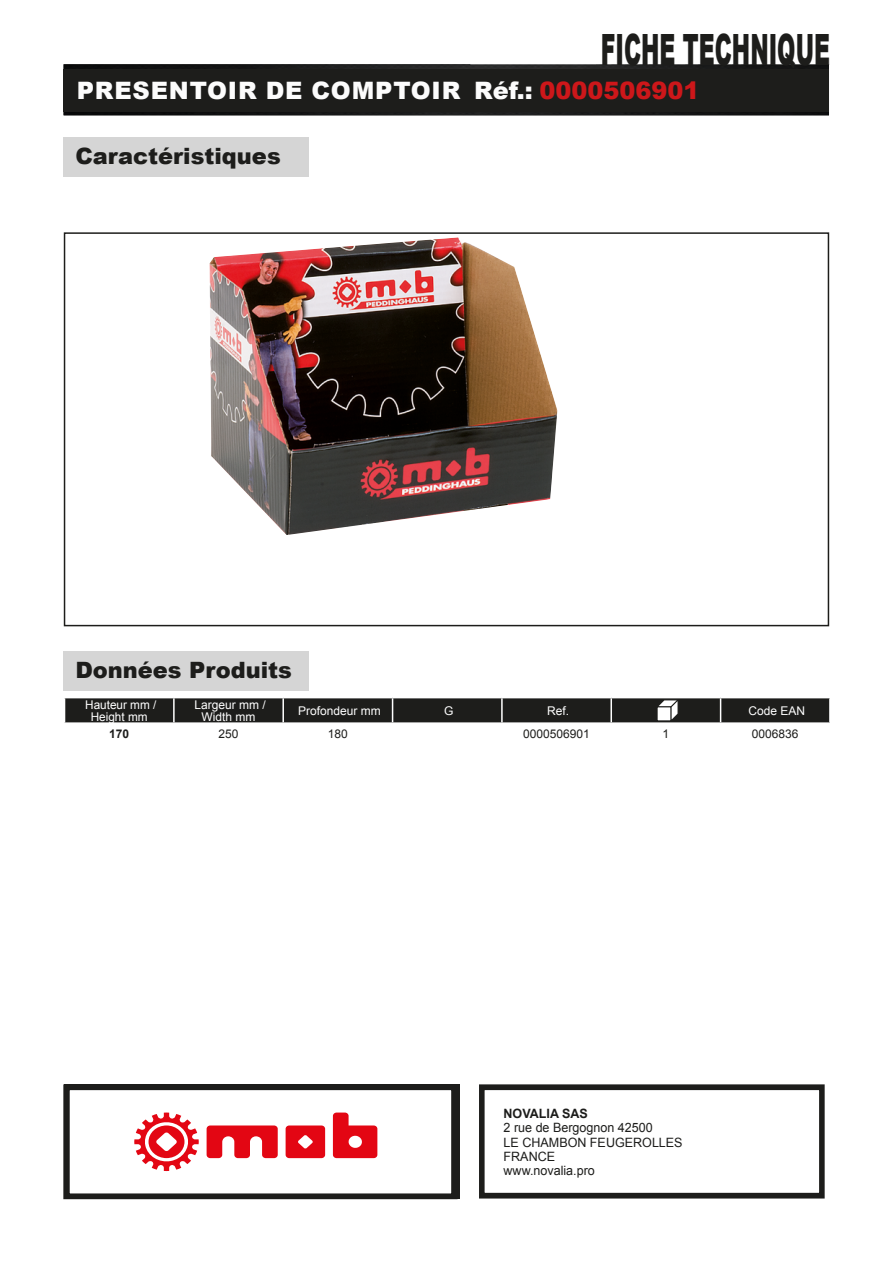
<style>
.page{position:relative;width:893px;height:1263px;background:#fff}
.page>*{position:absolute;margin:0;border:0;box-sizing:border-box;transform-origin:0 0}
.t1{font:900 43.2px "Arial";color:#1d1d1b;scale:.51 1}
.t2{font:900 24px "Arial";letter-spacing:.035em;color:#fcfcfc}
.t3{font:900 22.5px "Arial";color:#1d1d1b}
.t4{font:12.9px/14.2px "Arial";color:#1d1d1b}
.t5{font:700 12.9px "Arial";color:#1d1d1b}
.t6{font:12px/12px "Arial";color:#fff;text-align:center}
.t7{font:12px "Arial";color:#1d1d1b}
.t8{font:700 12px "Arial";color:#1d1d1b}
.s1{color:#cd171a}
</style>
<div class="page">
<img style="left:64px;top:64px;width:765px;height:51px">
<div style="left:64px;top:69px;width:765px;height:43px;background:#1d1d1b"></div>
<div style="left:479px;top:1084px;width:346px;height:114px;border:6px solid #1d1d1b"></div>
<div style="left:64px;top:137px;width:245px;height:40px;background:#d5d5d5"></div>
<div style="left:64px;top:232px;width:765px;height:394px;border:2px solid #1d1d1b"></div>
<div style="left:64px;top:651px;width:245px;height:40px;background:#d5d5d5"></div>
<svg style="left:64px;top:698px;width:766px;height:25px;background:#2c2c2a"></svg>
<img style="left:210px;top:237px;width:347px;height:298px">
<div style="left:64px;top:1084px;width:393px;height:115px;border:6px solid #1d1d1b"></div>
<svg style="left:207px;top:1125px;width:71px;height:33px"></svg>
<svg style="left:286px;top:1125px;width:39px;height:33px"></svg>
<svg style="left:134px;top:1112px;width:65px;height:59px"></svg>
<svg style="left:333px;top:1112px;width:44px;height:46px"></svg>
<h1 class="t1" style="left:601px;top:18px;width:451px">FICHE TECHNIQUE</h1>
<h2 class="t2" style="left:77px;top:73px;width:624px">PRESENTOIR DE COMPTOIR Réf.: <span class="s1">0000506901</span></h2>
<h3 class="t3" style="left:75px;top:140px;width:207px">Caractéristiques</h3>
<h3 class="t3" style="left:75px;top:654px;width:218px">Données Produits</h3>
<p class="t6" style="left:85px;top:698px;width:73px">Hauteur mm /<br>Height mm</p>
<p class="t6" style="left:195px;top:698px;width:73px">Largeur mm /<br>Width mm</p>
<p class="t6" style="left:298px;top:704px;width:84px">Profondeur mm</p>
<p class="t6" style="left:444px;top:704px;width:11px">G</p>
<p class="t6" style="left:547px;top:704px;width:24px">Ref.</p>
<p class="t6" style="left:749px;top:704px;width:58px">Code EAN</p>
<p class="t8" style="left:109px;top:725px;width:22px">170</p>
<p class="t7" style="left:219px;top:725px;width:22px">250</p>
<p class="t7" style="left:328px;top:725px;width:22px">180</p>
<p class="t7" style="left:523px;top:725px;width:68px">0000506901</p>
<p class="t7" style="left:663px;top:725px;width:8px">1</p>
<p class="t7" style="left:752px;top:725px;width:48px">0006836</p>
<p class="t5" style="left:504px;top:1105px;width:86px">NOVALIA SAS</p>
<p class="t4" style="left:504px;top:1121px;width:181px">2 rue de Bergognon 42500<br>LE CHAMBON FEUGEROLLES<br>FRANCE<br>www.novalia.pro</p>
</div>
